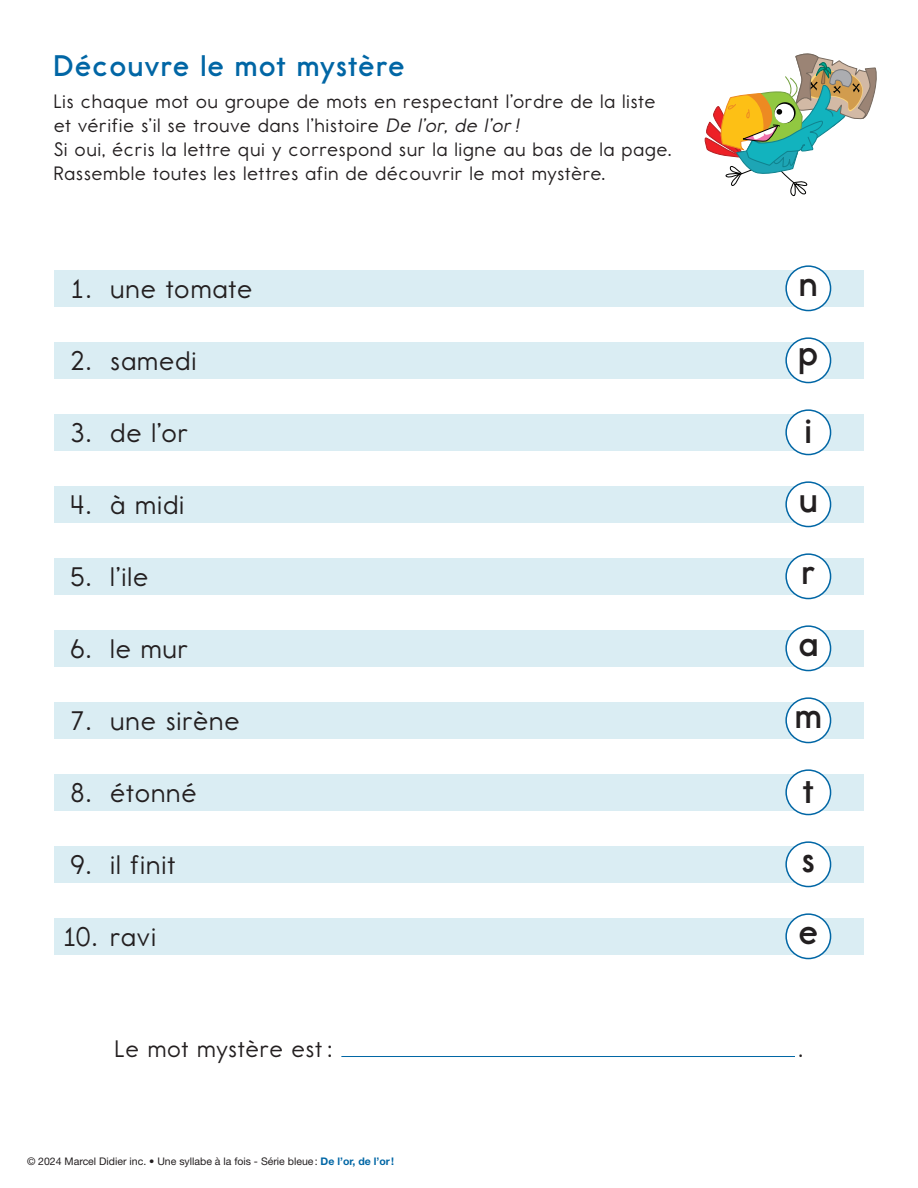
<style>
.page{position:relative;width:918px;height:1188px;background:#fff}
.page>*{position:absolute;margin:0;border:0;box-sizing:border-box;transform-origin:0 0}
.t1{font:700 36px/72px "Report School Rg";color:#231f20}
.t2{font:700 30px "Report School Rg";letter-spacing:.06em;color:#0166a5}
.t3{font:27px "Report School Rg";letter-spacing:.06em;color:#231f20}
.t4{font:24px "Report School Rg";letter-spacing:.045em;color:#231f20}
.t5{font:19.5px/24px "Report School Rg";letter-spacing:.06em;color:#231f20}
.t6{font:10.5px "Helvetica Neue LT Std";color:#231f20}
.s1{font-style:italic}
.s2{font-weight:700;color:#0166a5}
</style>
<div class="page">
<div style="left:54px;top:270px;width:810px;height:37px;background:#daedf3"></div>
<div style="left:54px;top:342px;width:810px;height:37px;background:#daedf3"></div>
<div style="left:54px;top:414px;width:810px;height:37px;background:#daedf3"></div>
<div style="left:54px;top:486px;width:810px;height:37px;background:#daedf3"></div>
<div style="left:54px;top:558px;width:810px;height:37px;background:#daedf3"></div>
<div style="left:54px;top:630px;width:810px;height:37px;background:#daedf3"></div>
<div style="left:54px;top:702px;width:810px;height:37px;background:#daedf3"></div>
<div style="left:54px;top:774px;width:810px;height:37px;background:#daedf3"></div>
<div style="left:54px;top:846px;width:810px;height:37px;background:#daedf3"></div>
<div style="left:54px;top:918px;width:810px;height:37px;background:#daedf3"></div>
<hr style="left:341px;top:1056px;width:454px;height:1px;background:#0166a5">
<div style="left:786px;top:266px;width:45px;height:45px;background:#fff;border-radius:50%"></div>
<div style="left:785px;top:265px;width:46px;height:46px;border:2px solid #0166a5;border-radius:50%"></div>
<div style="left:786px;top:338px;width:45px;height:45px;background:#fff;border-radius:50%"></div>
<div style="left:785px;top:337px;width:46px;height:46px;border:2px solid #0166a5;border-radius:50%"></div>
<div style="left:786px;top:410px;width:45px;height:45px;background:#fff;border-radius:50%"></div>
<div style="left:785px;top:409px;width:46px;height:46px;border:2px solid #0166a5;border-radius:50%"></div>
<div style="left:786px;top:482px;width:45px;height:45px;background:#fff;border-radius:50%"></div>
<div style="left:785px;top:481px;width:46px;height:46px;border:2px solid #0166a5;border-radius:50%"></div>
<div style="left:786px;top:554px;width:45px;height:45px;background:#fff;border-radius:50%"></div>
<div style="left:785px;top:553px;width:46px;height:46px;border:2px solid #0166a5;border-radius:50%"></div>
<div style="left:786px;top:626px;width:45px;height:45px;background:#fff;border-radius:50%"></div>
<div style="left:785px;top:625px;width:46px;height:46px;border:2px solid #0166a5;border-radius:50%"></div>
<div style="left:786px;top:698px;width:45px;height:45px;background:#fff;border-radius:50%"></div>
<div style="left:785px;top:697px;width:46px;height:46px;border:2px solid #0166a5;border-radius:50%"></div>
<div style="left:786px;top:770px;width:45px;height:45px;background:#fff;border-radius:50%"></div>
<div style="left:785px;top:769px;width:46px;height:46px;border:2px solid #0166a5;border-radius:50%"></div>
<div style="left:786px;top:842px;width:45px;height:45px;background:#fff;border-radius:50%"></div>
<div style="left:785px;top:841px;width:46px;height:46px;border:2px solid #0166a5;border-radius:50%"></div>
<div style="left:786px;top:914px;width:45px;height:45px;background:#fff;border-radius:50%"></div>
<div style="left:785px;top:913px;width:46px;height:46px;border:2px solid #0166a5;border-radius:50%"></div>
<svg style="left:704px;top:53px;width:173px;height:144px"></svg>
<h2 class="t2" style="left:54px;top:48px;width:352px">Découvre le mot mystère</h2>
<p class="t5" style="left:54px;top:89px;width:619px">Lis chaque mot ou groupe de mots en respectant l’ordre de la liste et vérifie s’il se trouve dans l’histoire <span class="s1">De l’or, de l’or!<br></span>Si oui, écris la lettre qui y correspond sur la ligne au bas de la page.<br>Rassemble toutes les lettres afin de découvrir le mot mystère.</p>
<h3 class="t3" style="left:70px;top:273px;width:184px">1. une tomate</h3>
<h3 class="t3" style="left:70px;top:345px;width:128px">2. samedi</h3>
<h3 class="t3" style="left:70px;top:417px;width:119px">3. de l’or</h3>
<h3 class="t3" style="left:70px;top:489px;width:115px">4. à midi</h3>
<h3 class="t3" style="left:70px;top:561px;width:79px">5. l’ile</h3>
<h3 class="t3" style="left:70px;top:633px;width:119px">6. le mur</h3>
<h3 class="t3" style="left:70px;top:705px;width:171px">7. une sirène</h3>
<h3 class="t3" style="left:70px;top:777px;width:128px">8. étonné</h3>
<h3 class="t3" style="left:70px;top:849px;width:107px">9. il finit</h3>
<h3 class="t3" style="left:63px;top:921px;width:95px">10. ravi</h3>
<p class="t4" style="left:115px;top:1034px;width:218px">Le mot mystère est :</p>
<p class="t6" style="left:27px;top:1155px;width:369px">© 2024 Marcel Didier inc. • Une syllabe à la fois - Série bleue: <span class="s2">De l’or, de l’or!</span></p>
<h1 class="t1" style="left:799px;top:249px;width:21px;line-height:69px">n p</h1>
<h1 class="t1" style="left:795px;top:395px;width:28px">i u r a m t</h1>
<h1 class="t1" style="left:799px;top:824px;width:21px">s e</h1>
<p class="t4" style="left:799px;top:1034px;width:5px">.</p>
</div>
